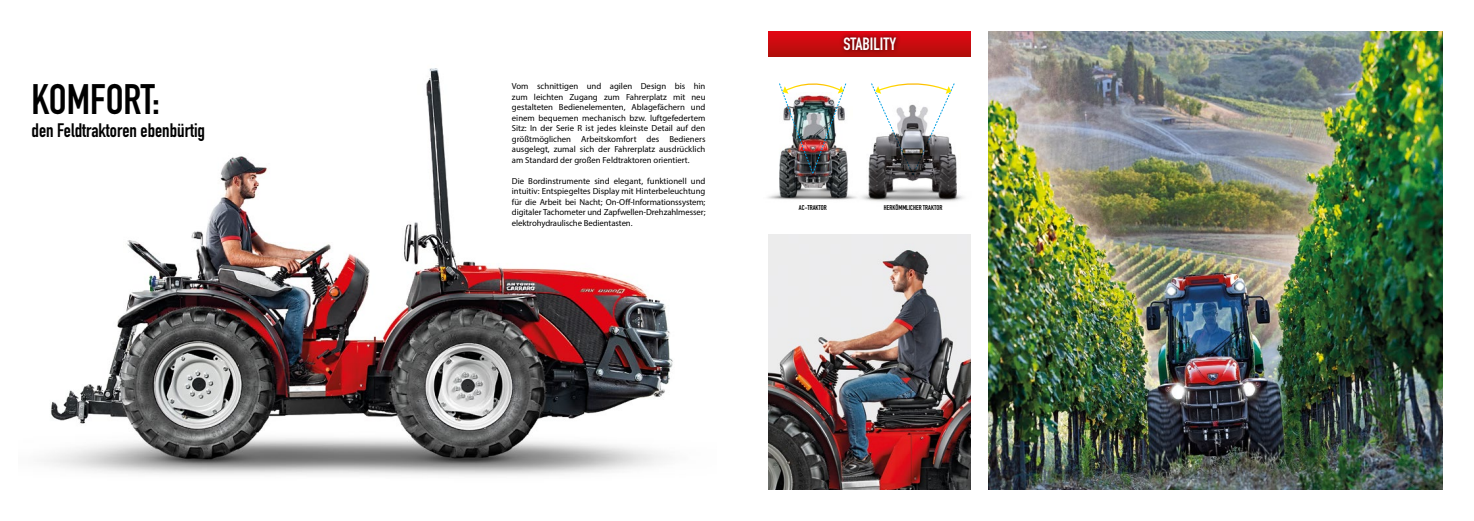
<style>
.page{position:relative;width:1474px;height:521px;background:#fff}
.page>*{position:absolute;margin:0;border:0;box-sizing:border-box;transform-origin:0 0}
.t1{font:42px "DIN Engschrift Alternate";color:#000}
.t2{font:19.25px "DIN Engschrift Alternate";color:#000}
.t3{font:17.5px "DIN Engschrift";color:#fff}
.t4{font:8.75px/10.5px "Myriad Pro";letter-spacing:-.01em;color:#000;text-align:justify}
.t5{font:7px "DIN Engschrift";color:#000}
</style>
<div class="page">
<img style="left:44px;top:68px;width:629px;height:408px">
<img style="left:768px;top:174px;width:78px;height:26px">
<svg style="left:871px;top:83px;width:84px;height:14px"></svg>
<img style="left:846px;top:97px;width:118px;height:105px">
<img style="left:779px;top:83px;width:67px;height:91px">
<img style="left:988px;top:32px;width:454px;height:457px">
<img style="left:768px;top:234px;width:202px;height:256px">
<div style="left:768px;top:32px;width:202px;height:24px;background:linear-gradient(to bottom,#e20713,#b40f0b)"></div>
<div style="left:839px;top:32px;width:62px;height:23px;background:#000;opacity:.75"></div>
<h1 class="t1" style="left:32px;top:75px;width:130px">KOMFORT:</h1>
<h2 class="t2" style="left:32px;top:119px;width:175px">den Feldtraktoren ebenbürtig</h2>
<p class="t4" style="left:512px;top:81px;width:195px">Vom schnittigen und agilen Design bis hin zum leichten Zugang zum Fahrerplatz mit neu gestalteten Bedienelementen, Ablagefächern und einem bequemen mechanisch bzw. luftgefedertem Sitz: In der Serie R ist jedes kleinste Detail auf den größtmöglichen Arbeitskomfort des Bedieners ausgelegt, zumal sich der Fahrerplatz ausdrücklich am Standard der großen Feldtraktoren orientiert.</p>
<p class="t4" style="left:512px;top:175px;width:195px">Die Bordinstrumente sind elegant, funktionell und intuitiv: Entspiegeltes Display mit Hinterbeleuchtung für die Arbeit bei Nacht; On-Off-Informationssystem; digitaler Tachometer und Zapfwellen-Drehzahlmesser; elektrohydraulische Bedientasten.</p>
<h3 class="t3" style="left:843px;top:33px;width:54px">STABILITY</h3>
<p class="t5" style="left:799px;top:204px;width:29px">AC-TRAKTOR</p>
<p class="t5" style="left:884px;top:204px;width:60px">HERKÖMMLICHER TRAKTOR</p>
</div>
